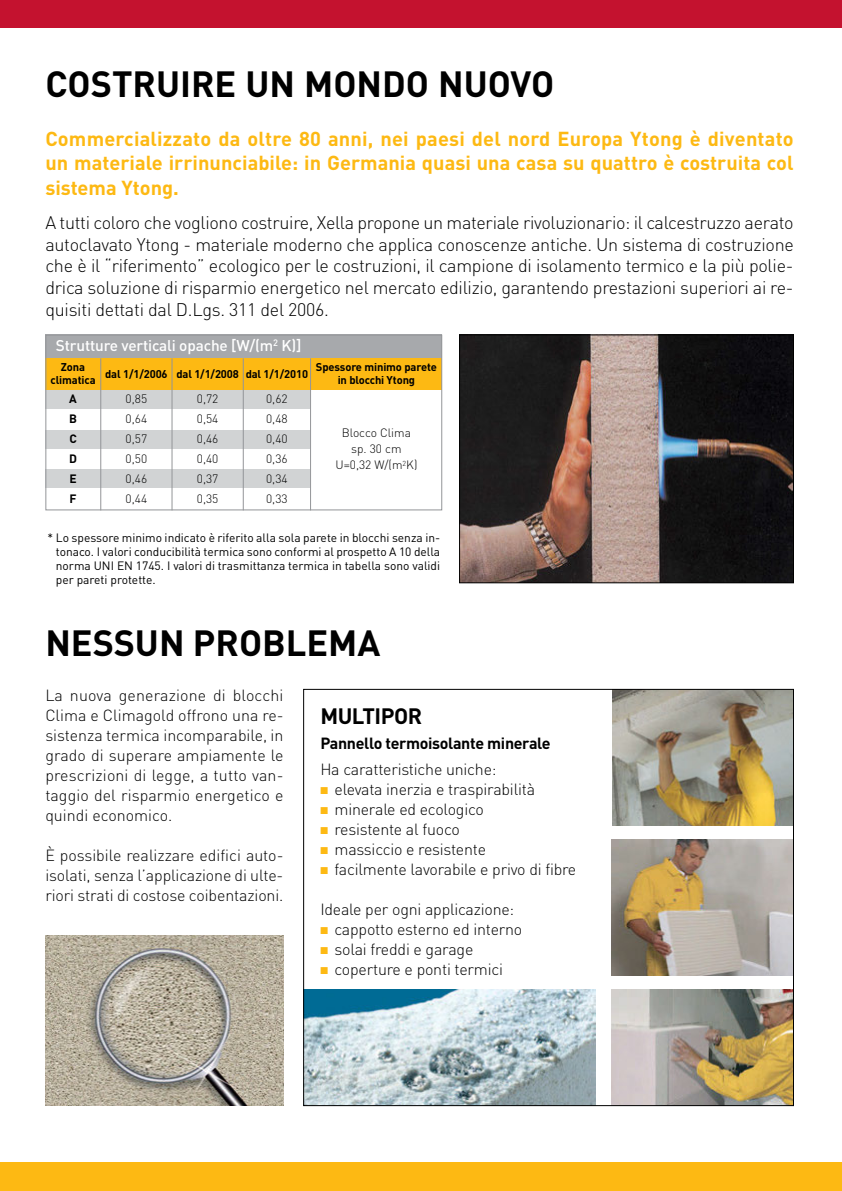
<style>
.page{position:relative;width:842px;height:1191px;background:#fff}
.page>*{position:absolute;margin:0;border:0;box-sizing:border-box;transform-origin:0 0}
.t1{font:700 36px "DIN";color:#000}
.t2{font:700 22px "DIN";letter-spacing:-.02em;color:#000}
.t3{font:700 20px/24px "DIN";color:#fdb913;text-align:justify}
.t4{font:300 18px/21.6px "DIN";letter-spacing:-.015em;color:#000;text-align:justify}
.t5{font:300 16px/20px "DIN";letter-spacing:-.015em;color:#000;text-align:justify}
.t6{font:700 16px "DIN";letter-spacing:-.02em;color:#000}
.t7{font:500 15.4px "DIN";letter-spacing:-.01em;color:#fff}
.t8{font:12px/14px "DIN";color:#000;text-align:justify}
.t9{font:300 12px/20px "DIN";color:#000;text-align:justify}
.t10{font:700 12px/20px "DIN";color:#000;text-align:justify}
.t11{font:700 11.2px/13.4px "DIN";letter-spacing:-.01em;color:#000;text-align:center}
.s1{color:#fdb913}
</style>
<div class="page">
<img style="left:461px;top:336px;width:331px;height:245px">
<div style="left:459px;top:334px;width:335px;height:249px;border:1px solid #000"></div>
<img style="left:45px;top:935px;width:238px;height:171px">
<img style="left:612px;top:839px;width:180px;height:136px">
<img style="left:612px;top:989px;width:180px;height:115px">
<img style="left:612px;top:691px;width:180px;height:134px">
<img style="left:305px;top:989px;width:290px;height:115px">
<div style="left:45px;top:390px;width:266px;height:18px;background:#d1d3d4"></div>
<div style="left:45px;top:430px;width:266px;height:18px;background:#d1d3d4"></div>
<div style="left:45px;top:469px;width:266px;height:19px;background:#d1d3d4"></div>
<div style="left:45px;top:334px;width:397px;height:24px;background:#a7a9ac"></div>
<div style="left:45px;top:358px;width:56px;height:32px;background:#fdb913"></div>
<div style="left:101px;top:358px;width:71px;height:32px;background:#fdb913"></div>
<div style="left:172px;top:358px;width:71px;height:32px;background:#fdb913"></div>
<div style="left:243px;top:358px;width:68px;height:32px;background:#fdb913"></div>
<div style="left:311px;top:358px;width:131px;height:32px;background:#fdb913"></div>
<hr style="left:100px;top:358px;width:1px;height:152px;background:#939598">
<hr style="left:172px;top:358px;width:1px;height:152px;background:#939598">
<hr style="left:243px;top:358px;width:1px;height:152px;background:#939598">
<hr style="left:310px;top:358px;width:1px;height:152px;background:#939598">
<div style="left:45px;top:334px;width:397px;height:176px;border:1px solid #939598"></div>
<div style="left:0;top:0;width:842px;height:28px;background:#c4122f"></div>
<div style="left:0;top:1162px;width:842px;height:29px;background:#fdb913"></div>
<h1 class="t1" style="left:45px;top:71px;width:510px">COSTRUIRE UN MONDO NUOVO</h1>
<p class="t3" style="left:45px;top:129px;width:750px">Commercializzato da oltre 80 anni, nei paesi del nord Europa Ytong è diventato un materiale irrinunciabile: in Germania quasi una casa su quattro è costruita col sistema Ytong.</p>
<p class="t4" style="left:45px;top:214px;width:750px">A tutti coloro che vogliono costruire, Xella propone un materiale rivoluzionario: il calcestruzzo aerato autoclavato Ytong - materiale moderno che applica conoscenze antiche. Un sistema di costruzione che è il “riferimento” ecologico per le costruzioni, il campione di isolamento termico e la più polie&shy;drica soluzione di risparmio energetico nel mercato edilizio, garantendo prestazioni superiori ai re&shy;quisiti dettati dal D.Lgs. 311 del 2006.</p>
<p class="t7" style="left:56px;top:340px;width:247px">Strutture verticali opache [W/(m<sup>2</sup> K)]</p>
<p class="t11" style="left:51px;top:361px;width:47px">Zona climatica</p>
<p class="t11" style="left:105px;top:368px;width:204px">dal 1/1/2006 dal 1/1/2008 dal 1/1/2010</p>
<p class="t11" style="left:316px;top:361px;width:123px">Spessore minimo parete in blocchi Ytong</p>
<p class="t10" style="left:69px;top:390px;width:9px">A B C D E F</p>
<p class="t9" style="left:126px;top:390px;width:23px">0,85<br>0,64<br>0,57<br>0,50<br>0,46<br>0,44</p>
<p class="t9" style="left:197px;top:390px;width:23px">0,72<br>0,54<br>0,46<br>0,40<br>0,37<br>0,35</p>
<p class="t9" style="left:266px;top:390px;width:23px">0,62<br>0,48<br>0,40<br>0,36<br>0,34<br>0,33</p>
<p class="t9" style="left:335px;top:426px;width:83px;line-height:16px;text-align:center">Blocco Clima sp. 30 cm<br>U=0,32 W/(m<sup>2</sup>K)</p>
<p class="t8" style="left:56px;top:532px;width:386px;text-indent:-9px">* Lo spessore minimo indicato è riferito alla sola parete in blocchi senza in&shy;tonaco. I valori conducibilità termica sono conformi al prospetto A 10 della norma UNI EN 1745. I valori di trasmittanza termica in tabella sono validi per pareti protette.</p>
<h1 class="t1" style="left:45px;top:630px;width:337px">NESSUN PROBLEMA</h1>
<p class="t5" style="left:45px;top:687px;width:240px">La nuova generazione di blocchi Clima e Climagold offrono una re&shy;sistenza termica incomparabile, in grado di superare ampiamente le prescrizioni di legge, a tutto van&shy;taggio del risparmio energetico e quindi economico.</p>
<p class="t5" style="left:45px;top:847px;width:240px">È possibile realizzare edifici auto&shy;isolati, senza l’applicazione di ulte&shy;riori strati di costose coibentazioni.</p>
<h2 class="t2" style="left:320px;top:708px;width:103px">MULTIPOR</h2>
<p class="t6" style="left:320px;top:738px;width:232px">Pannello termoisolante minerale</p>
<p class="t5" style="left:320px;top:761px;width:178px">Ha caratteristiche uniche:</p>
<p class="t5" style="left:320px;top:781px;width:216px"><span class="s1">■</span> elevata inerzia e traspirabilità</p>
<p class="t5" style="left:320px;top:801px;width:165px"><span class="s1">■</span> minerale ed ecologico</p>
<p class="t5" style="left:320px;top:821px;width:141px"><span class="s1">■</span> resistente al fuoco</p>
<p class="t5" style="left:320px;top:841px;width:167px"><span class="s1">■</span> massiccio e resistente</p>
<p class="t5" style="left:320px;top:861px;width:257px"><span class="s1">■</span> facilmente lavorabile e privo di fibre</p>
<p class="t5" style="left:320px;top:901px;width:195px">Ideale per ogni applicazione:</p>
<p class="t5" style="left:320px;top:921px;width:204px"><span class="s1">■</span> cappotto esterno ed interno</p>
<p class="t5" style="left:320px;top:941px;width:155px"><span class="s1">■</span> solai freddi e garage</p>
<p class="t5" style="left:320px;top:961px;width:184px"><span class="s1">■</span> coperture e ponti termici</p>
</div>
